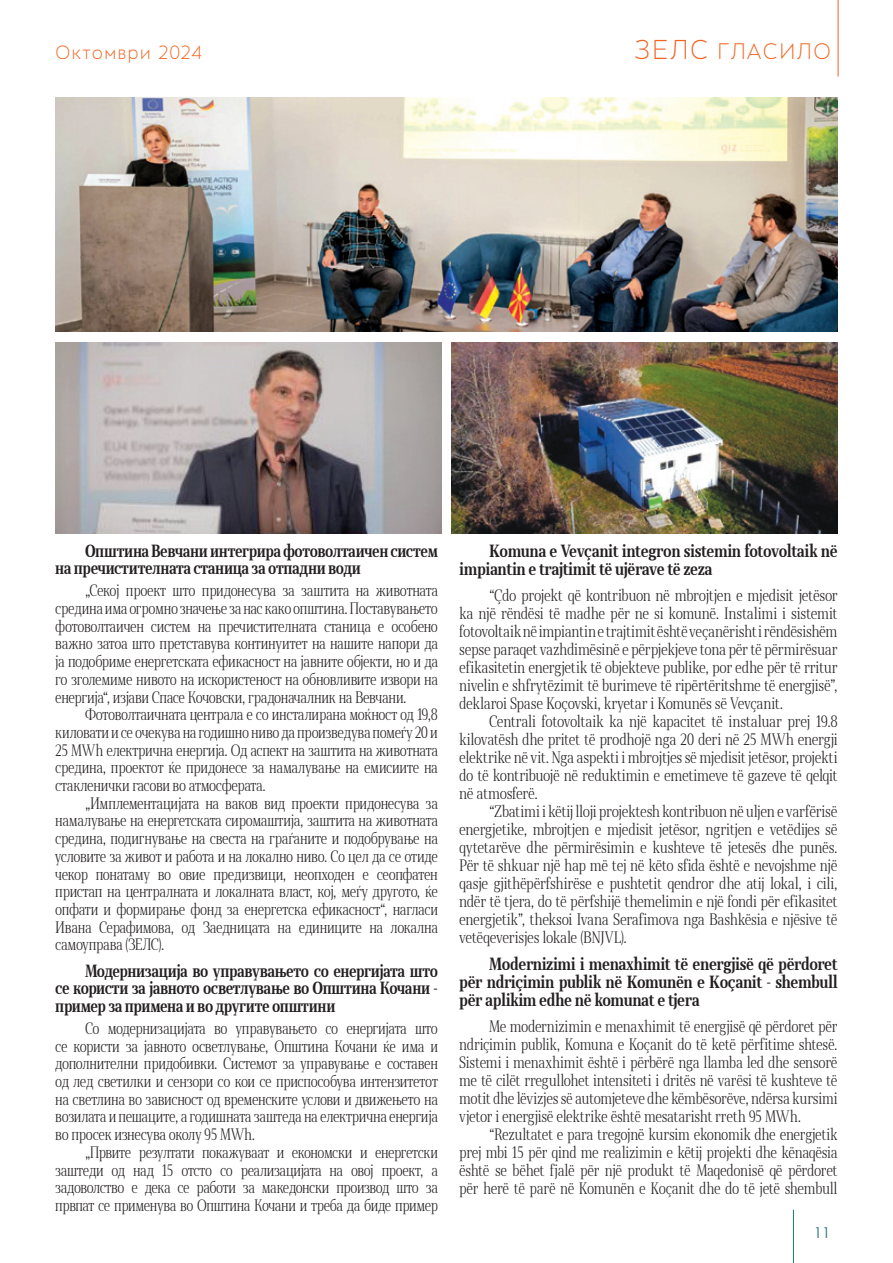
<style>
.page{position:relative;width:893px;height:1263px;background:#fff}
.page>*{position:absolute;margin:0;border:0;box-sizing:border-box;transform-origin:0 0}
.t1{font:300 21px "Skola Sans";letter-spacing:.04em;color:#f36421}
.t2{font:300 18px "Skola Sans";letter-spacing:.04em;color:#f36421}
.podnaslov{font:700 16.5px/17.7px "Skola Serif Cn";letter-spacing:-.02em;color:#231f20}
.tekst_2_ok{font:300 15.45px/18px "Skola Serif Cn";letter-spacing:-.025em;color:#231f20;text-align:justify}
.tekst_2_ok-2{font:300 15.45px/17.7px "Skola Serif Cn";letter-spacing:-.025em;color:#231f20;text-align:justify;scale:.96 1}
.t3{font:15px "Century Gothic";color:#1f7570}
.s1{font-size:25.5px}
</style>
<div class="page">
<hr style="left:793px;top:1210px;width:1px;height:53px;background:#1f7570">
<hr style="left:838px;top:0;width:1px;height:77px;background:#f36421">
<img style="left:452px;top:342px;width:386px;height:192px">
<img style="left:55px;top:98px;width:783px;height:234px">
<img style="left:55px;top:342px;width:386px;height:192px">
<p class="t2" style="left:55px;top:42px;width:148px">Октомври 2024</p>
<h1 class="t1" style="left:634px;top:39px;width:199px"><span class="s1">ЗЕЛС</span> ГЛАСИЛО</h1>
<p class="podnaslov" style="left:55px;top:542px;width:384px;text-indent:30px">Општина Вевчани интегрира фотоволтаичен систем на пречистителната станица за отпадни води</p>
<p class="tekst_2_ok" style="left:55px;top:582px;width:384px;text-indent:30px">„Секој проект што придонесува за заштита на животната средина има огромно значење за нас како општина. Поставувањето фотоволтаичен систем на пречистителната станица е особено важно затоа што претставува континуитет на нашите напори да ја подобриме енергетската ефикасност на јавните објекти, но и да го зголемиме нивото на искористеност на обновливите извори на енергија“, изјави Спасе Кочовски, градоначалник на Вевчани.</p>
<p class="tekst_2_ok" style="left:55px;top:706px;width:384px;text-indent:30px">Фотоволтаичната централа е со инсталирана моќност од 19,8 киловати и се очекува на годишно ниво да произведува помеѓу 20 и 25 MWh електрична енергија. Од аспект на заштита на животната средина, проектот ќе придонесе за намалување на емисиите на стакленички гасови во атмосферата.</p>
<p class="tekst_2_ok" style="left:55px;top:794px;width:384px;text-indent:30px">„Имплементацијата на ваков вид проекти придонесува за намалување на енергетската сиромаштија, заштита на животната средина, подигнување на свеста на граѓаните и подобрување на условите за живот и работа и на локално ниво. Со цел да се отиде чекор понатаму во овие предизвици, неопходен е сеопфатен пристап на централната и локалната власт, кој, меѓу другото, ќе опфати и формирање фонд за енергетска ефикасност“, нагласи Ивана Серафимова, од Заедницата на единиците на локална самоуправа (ЗЕЛС).</p>
<p class="podnaslov" style="left:55px;top:961px;width:384px;text-align:justify;text-indent:30px">Модернизација во управувањето со енергијата што се користи за јавното осветлување во Општина Кочани - пример за примена и во другите општини</p>
<p class="tekst_2_ok" style="left:55px;top:1019px;width:384px;text-indent:30px">Со модернизацијата во управувањето со енергијата што се користи за јавното осветлување, Општина Кочани ќе има и дополнителни придобивки. Системот за управување е составен од лед светилки и сензори со кои се приспособува интензитетот на светлина во зависност од временските услови и движењето на возилата и пешаците, а годишната заштеда на електрична енергија во просек изнесува околу 95 MWh.</p>
<p class="tekst_2_ok-2" style="left:55px;top:1143px;width:400px;text-indent:30px">„Првите резултати покажуваат и економски и енергетски заштеди од над 15 отсто со реализацијата на овој проект, а задоволство е дека се работи за македонски производ што за првпат се применува во Општина Кочани и треба да биде пример</p>
<p class="podnaslov" style="left:459px;top:541px;width:380px;text-indent:30px">Komuna e Vevçanit integron sistemin fotovoltaik në impiantin e trajtimit të ujërave të zeza</p>
<p class="tekst_2_ok" style="left:459px;top:586px;width:380px;text-indent:30px">“Çdo projekt që kontribuon në mbrojtjen e mjedisit jetësor ka një rëndësi të madhe për ne si komunë. Instalimi i sistemit fotovoltaik në impiantin e trajtimit është veçanërisht i rëndësishëm sepse paraqet vazhdimësinë e përpjekjeve tona për të përmirësuar efikasitetin energjetik të objekteve publike, por edhe për të rritur nivelin e shfrytëzimit të burimeve të ripërtëritshme të energjisë”, deklaroi Spase Koçovski, kryetar i Komunës së Vevçanit.</p>
<p class="tekst_2_ok" style="left:459px;top:712px;width:380px;text-indent:30px">Centrali fotovoltaik ka një kapacitet të instaluar prej 19.8 kilovatësh dhe pritet të prodhojë nga 20 deri në 25 MWh energji elektrike në vit. Nga aspekti i mbrojtjes së mjedisit jetësor, projekti do të kontribuojë në reduktimin e emetimeve të gazeve të qelqit në atmosferë.</p>
<p class="tekst_2_ok" style="left:459px;top:802px;width:380px;text-indent:30px">“Zbatimi i këtij lloji projektesh kontribuon në uljen e varfërisë energjetike, mbrojtjen e mjedisit jetësor, ngritjen e vetëdijes së qytetarëve dhe përmirësimin e kushteve të jetesës dhe punës.<br>Për të shkuar një hap më tej në këto sfida është e nevojshme një qasje gjithëpërfshirëse e pushtetit qendror dhe atij lokal, i cili, ndër të tjera, do të përfshijë themelimin e një fondi për efikasitet energjetik”, theksoi Ivana Serafimova nga Bashkësia e njësive të vetëqeverisjes lokale (BNJVL).</p>
<p class="podnaslov" style="left:459px;top:954px;width:380px;text-align:justify;text-indent:30px">Modernizimi i menaxhimit të energjisë që përdoret për ndriçimin publik në Komunën e Koçanit - shembull për aplikim edhe në komunat e tjera</p>
<p class="tekst_2_ok" style="left:459px;top:1017px;width:380px;text-indent:30px">Me modernizimin e menaxhimit të energjisë që përdoret për ndriçimin publik, Komuna e Koçanit do të ketë përfitime shtesë.<br>Sistemi i menaxhimit është i përbërë nga llamba led dhe sensorë me të cilët rregullohet intensiteti i dritës në varësi të kushteve të motit dhe lëvizjes së automjeteve dhe këmbësorëve, ndërsa kursimi vjetor i energjisë elektrike është mesatarisht rreth 95 MWh.</p>
<p class="tekst_2_ok" style="left:459px;top:1125px;width:380px;text-indent:30px">“Rezultatet e para tregojnë kursim ekonomik dhe energjetik prej mbi 15 për qind me realizimin e këtij projekti dhe kënaqësia është se bëhet fjalë për një produkt të Maqedonisë që përdoret për herë të parë në Komunën e Koçanit dhe do të jetë shembull</p>
<p class="t3" style="left:814px;top:1222px;width:18px">11</p>
</div>
